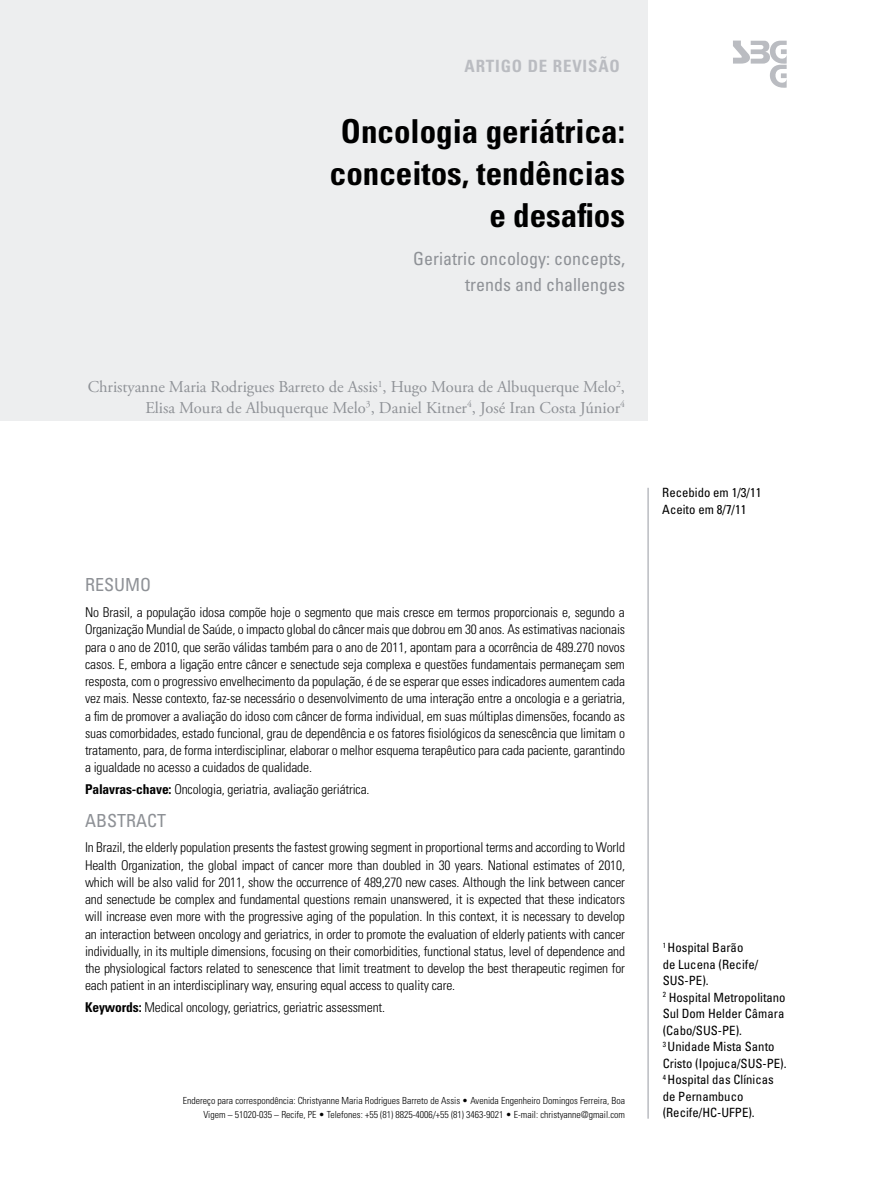
<style>
.page{position:relative;width:893px;height:1191px;background:#fff}
.page>*{position:absolute;margin:0;border:0;box-sizing:border-box;transform-origin:0 0}
.t1{font:700 condensed 33px/42px "Univers LT Std";color:#000;text-align:right}
.t2{font:condensed 18px/25.5px "Univers LT Std";color:#8e9196;text-align:right}
.t3{font:700 condensed 16.95px "Univers LT Std";letter-spacing:.05em;color:#babcc1}
.t4{font:16.5px/20.7px "Adobe Garamond Pro";letter-spacing:-.005em;color:#8e9196;text-align:right}
.t5{font:300 condensed 13.5px/17.2px "Univers LT Std";letter-spacing:-.01em;color:#000;text-align:justify}
.t6{font:condensed 12.75px/16.5px "Univers LT Std";color:#000}
.t7{font:300 condensed 9.75px/14.2px "Univers LT Std";color:#000;text-align:right}
.s1{font-weight:700}
</style>
<div class="page">
<div style="left:0;top:0;width:647px;height:420px;background:#edeeef"></div>
<svg style="left:733px;top:41px;width:54px;height:47px"></svg>
<hr style="left:647px;top:488px;width:2px;height:630px;background:#babcc1">
<p class="t3" style="left:464px;top:56px;width:10px">ARTI</p>
<p class="t3" style="left:501px;top:56px;width:121px">GO de revisão</p>
<h1 class="t1" style="left:330px;top:110px;width:297px">Oncologia geriátrica: conceitos, tendências e desafios</h1>
<h2 class="t2" style="left:413px;top:246px;width:213px">Geriatric oncology: concepts, trends and challenges</h2>
<p class="t4" style="left:88px;top:377px;width:539px">Christyanne Maria Rodrigues Barreto de Assis<sup>1</sup>, Hugo Moura de Albuquerque Melo<sup>2</sup>,<br>Elisa Moura de Albuquerque Melo<sup>3</sup>, Daniel Kitner<sup>4</sup>, José Iran Costa Júnior<sup>4</sup></p>
<h2 class="t2" style="left:85px;top:572px;width:68px">RESUMO</h2>
<p class="t5" style="left:85px;top:603px;width:542px">No Brasil, a população idosa compõe hoje o segmento que mais cresce em termos proporcionais e, segundo a Organização Mundial de Saúde, o impacto global do câncer mais que dobrou em 30 anos. As estimativas nacionais para o ano de 2010, que serão válidas também para o ano de 2011, apontam para a ocorrência de 489.270 novos casos. E, embora a ligação entre câncer e senectude seja complexa e questões fundamentais permaneçam sem resposta, com o progressivo envelhecimento da população, é de se esperar que esses indicadores aumentem cada vez mais. Nesse contexto, faz-se necessário o desenvolvimento de uma interação entre a oncologia e a geriatria, a fim de promover a avaliação do idoso com câncer de forma individual, em suas múltiplas dimensões, focando as suas comorbidades, estado funcional, grau de dependência e os fatores fisiológicos da senescência que limitam o tratamento, para, de forma interdisciplinar, elaborar o melhor esquema terapêutico para cada paciente, garantindo a igualdade no acesso a cuidados de qualidade.</p>
<p class="t5" style="left:85px;top:780px;width:286px"><span class="s1">Palavras-chave:</span> Oncologia, geriatria, avaliação geriátrica.</p>
<h2 class="t2" style="left:85px;top:807px;width:83px">ABSTRACT</h2>
<p class="t5" style="left:85px;top:839px;width:542px">In Brazil, the elderly population presents the fastest growing segment in proportional terms and according to World Health Organization, the global impact of cancer more than doubled in 30 years. National estimates of 2010, which will be also valid for 2011, show the occurrence of 489,270 new cases. Although the link between cancer and senectude be complex and fundamental questions remain unanswered, it is expected that these indicators will increase even more with the progressive aging of the population. In this context, it is necessary to develop an interaction between oncology and geriatrics, in order to promote the evaluation of elderly patients with cancer individually, in its multiple dimensions, focusing on their comorbidities, functional status, level of dependence and the physiological factors related to senescence that limit treatment to develop the best therapeutic regimen for each patient in an interdisciplinary way, ensuring equal access to quality care.</p>
<p class="t5" style="left:85px;top:998px;width:302px"><span class="s1">Keywords:</span> Medical oncology, geriatrics, geriatric assessment.</p>
<p class="t7" style="left:183px;top:1093px;width:444px">Endereço para correspondência: Christyanne Maria Rodrigues Barreto de Assis • Avenida Engenheiro Domingos Ferreira, Boa<br>Vigem – 51020-035 – Recife, PE • Telefones: +55 (81) 8825-4006/+55 (81) 3463-9021 • E-mail: christyanne@gmail.com</p>
<p class="t6" style="left:662px;top:484px;width:101px">Recebido em 1/3/11<br>Aceito em 8/7/11</p>
<p class="t6" style="left:663px;top:939px;width:125px"><sup>1</sup> Hospital Barão<br>de Lucena (Recife/<br>SUS-PE).<br><sup>2</sup> Hospital Metropolitano<br>Sul Dom Helder Câmara (Cabo/SUS-PE).<br><sup>3</sup> Unidade Mista Santo<br>Cristo (Ipojuca/SUS-PE).<br><sup>4</sup> Hospital das Clínicas de Pernambuco (Recife/HC-UFPE).</p>
</div>
